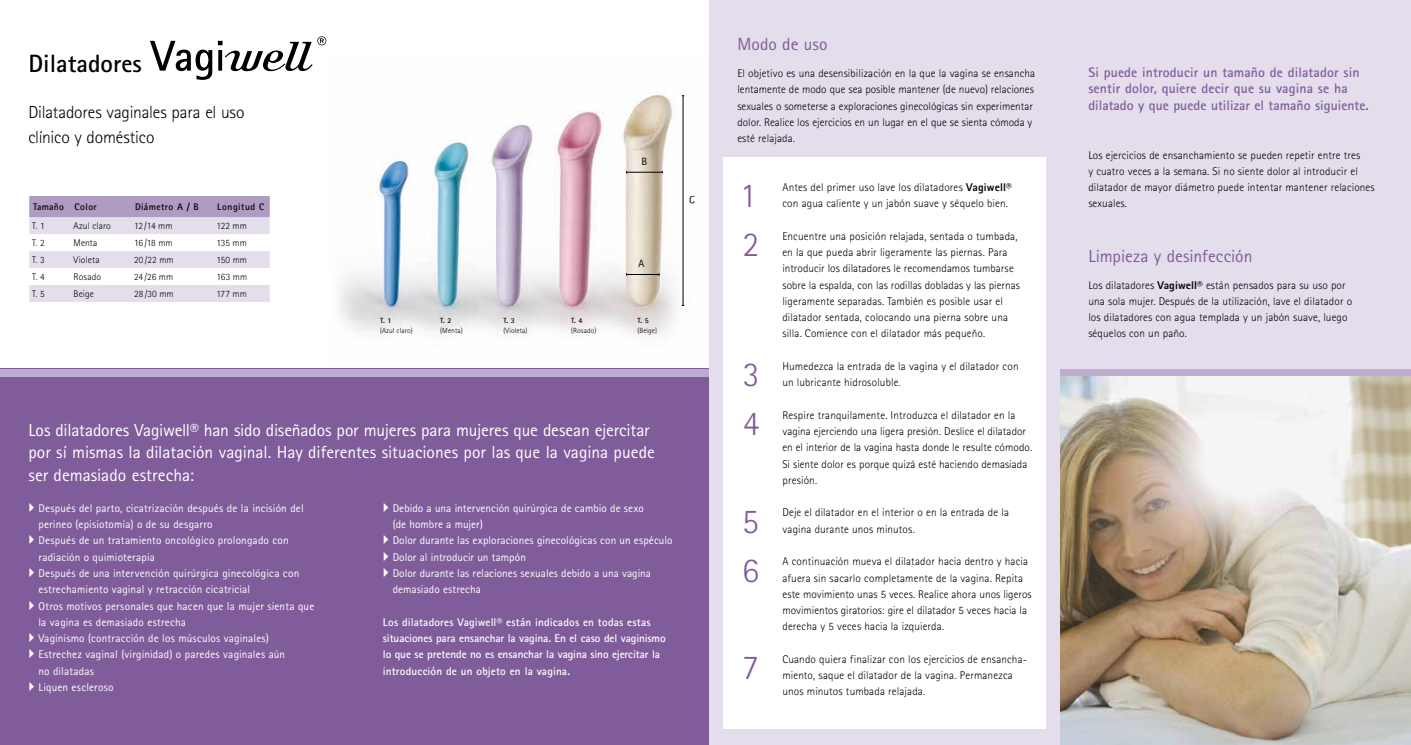
<style>
.page{position:relative;width:1411px;height:745px;background:#fff}
.page>*{position:absolute;margin:0;border:0;box-sizing:border-box;transform-origin:0 0}
.t1{font:300 34.75px "Rotis Sans Serif Pro";color:#805c9a}
.t2{font:700 25px "Rotis Sans Serif Pro";color:#000}
.t3{font:17.5px/22.5px "Rotis Sans Serif Pro";letter-spacing:-.005em;color:#fff}
.t4{font:300 17.5px/25px "Rotis Sans Serif Pro";letter-spacing:-.01em;color:#000}
.t5{font:17.5px "Rotis Sans Serif Pro";color:#805c9a}
.t6{font:700 13.75px/16.2px "Rotis Sans Serif Pro";letter-spacing:.01em;color:#805c9a}
.t7{font:300 11.25px/16.2px "Rotis Sans Serif Pro";letter-spacing:.01em;color:#000}
.t8{font:11.25px/16.2px "Rotis Sans Serif Pro";letter-spacing:.01em;color:#fff}
.t9{font:700 11.25px/16.2px "Rotis Sans Serif Pro";color:#fff}
.t10{font:10.62px "Rotis Sans Serif Pro";color:#000}
.t11{font:300 9.62px "Rotis Sans Serif Pro";letter-spacing:.005em;color:#000}
.t12{font:700 9.62px "Rotis Sans Serif Pro";letter-spacing:.04em;color:#000}
.t13{font:700 9.62px "Rotis Sans Serif Pro";letter-spacing:.02em;color:#000}
.t14{font:300 7.38px "Rotis Sans Serif Pro";letter-spacing:.01em;color:#000}
.t15{font:700 7.38px "Rotis Sans Serif Pro";color:#000}
.s1{font-weight:800}
</style>
<div class="page">
<img style="left:339px;top:94px;width:346px;height:241px">
<hr style="left:626px;top:172px;width:36px;height:1px;background:#000">
<hr style="left:682px;top:96px;width:1px;height:209px;background:#000">
<hr style="left:626px;top:274px;width:33px;height:1px;background:#000">
<div style="left:0;top:368px;width:709px;height:376px;background:#805c9a"></div>
<div style="left:0;top:368px;width:711px;height:8px;background:#bdacce"></div>
<svg style="left:150px;top:41px;width:62px;height:39px"></svg>
<svg style="left:218px;top:36px;width:108px;height:35px"></svg>
<svg style="left:29px;top:196px;width:241px;height:106px"></svg>
<div style="left:709px;top:0;width:701px;height:744px;background:#e4ddec"></div>
<div style="left:723px;top:157px;width:322px;height:570px;background:#fff"></div>
<div style="left:1059px;top:368px;width:351px;height:8px;background:#bdacce"></div>
<img style="left:1060px;top:376px;width:350px;height:368px">
<h2 class="t2" style="left:28px;top:48px;width:115px">Dilatadores</h2>
<h3 class="t4" style="left:28px;top:99px;width:218px">Dilatadores vaginales para el uso clínico y doméstico</h3>
<p class="t13" style="left:33px;top:201px;width:65px">Tamaño Color</p>
<p class="t12" style="left:135px;top:201px;width:65px">Diámetro A / B</p>
<p class="t12" style="left:217px;top:201px;width:49px">Longitud C</p>
<p class="t11" style="left:32px;top:220px;width:14px">T. 1</p>
<p class="t11" style="left:74px;top:220px;width:39px">Azul claro</p>
<p class="t11" style="left:134px;top:220px;width:40px">12 /14 mm</p>
<p class="t11" style="left:216px;top:220px;width:32px">122 mm</p>
<p class="t11" style="left:32px;top:237px;width:14px">T. 2</p>
<p class="t11" style="left:74px;top:237px;width:25px">Menta</p>
<p class="t11" style="left:134px;top:237px;width:40px">16 /18 mm</p>
<p class="t11" style="left:216px;top:237px;width:32px">135 mm</p>
<p class="t11" style="left:32px;top:254px;width:14px">T. 3</p>
<p class="t11" style="left:74px;top:254px;width:28px">Violeta</p>
<p class="t11" style="left:134px;top:254px;width:41px">20 /22 mm</p>
<p class="t11" style="left:216px;top:254px;width:32px">150 mm</p>
<p class="t11" style="left:32px;top:271px;width:14px">T. 4</p>
<p class="t11" style="left:74px;top:271px;width:29px">Rosado</p>
<p class="t11" style="left:134px;top:271px;width:41px">24 /26 mm</p>
<p class="t11" style="left:216px;top:271px;width:32px">163 mm</p>
<p class="t11" style="left:32px;top:288px;width:14px">T. 5</p>
<p class="t11" style="left:74px;top:288px;width:22px">Beige</p>
<p class="t11" style="left:134px;top:288px;width:41px">28 /30 mm</p>
<p class="t11" style="left:216px;top:288px;width:32px">177 mm</p>
<p class="t10" style="left:641px;top:155px;width:7px">B</p>
<p class="t10" style="left:638px;top:256px;width:7px">A</p>
<p class="t15" style="left:380px;top:316px;width:13px">T. 1</p>
<p class="t15" style="left:440px;top:316px;width:13px">T. 2</p>
<p class="t15" style="left:503px;top:316px;width:13px">T. 3</p>
<p class="t15" style="left:571px;top:316px;width:13px">T. 4</p>
<p class="t15" style="left:637px;top:316px;width:13px">T. 5</p>
<p class="t14" style="left:380px;top:326px;width:34px">(Azul claro)</p>
<p class="t14" style="left:440px;top:326px;width:24px">(Menta)</p>
<p class="t14" style="left:503px;top:326px;width:25px">(Violeta)</p>
<p class="t14" style="left:571px;top:326px;width:27px">(Rosado)</p>
<p class="t14" style="left:637px;top:326px;width:21px">(Beige)</p>
<h3 class="t3" style="left:28px;top:418px;width:628px">Los dilatadores Vagiwell® han sido diseñados por mujeres para mujeres que desean ejercitar por sí mismas la dilatación vaginal. Hay diferentes situaciones por las que la vagina puede ser demasiado estrecha:</h3>
<p class="t8" style="left:38px;top:499px;width:277px">Después del parto, cicatrización después de la incisión del perineo (episiotomía) o de su desgarro<br>Después de un tratamiento oncológico prolongado con radiación o quimioterapia<br>Después de una intervención quirúrgica ginecológica con estrechamiento vaginal y retracción cicatricial<br>Otros motivos personales que hacen que la mujer sienta que la vagina es demasiado estrecha<br>Vaginismo (contracción de los músculos vaginales)<br>Estrechez vaginal (virginidad) o paredes vaginales aún<br>no dilatadas<br>Liquen escleroso</p>
<p class="t8" style="left:393px;top:499px;width:281px">Debido a una intervención quirúrgica de cambio de sexo<br>(de hombre a mujer)<br>Dolor durante las exploraciones ginecológicas con un espéculo Dolor al introducir un tampón<br>Dolor durante las relaciones sexuales debido a una vagina demasiado estrecha</p>
<p class="t9" style="left:383px;top:613px;width:284px">Los dilatadores Vagiwell® están indicados en todas estas situaciones para ensanchar la vagina. En el caso del vaginismo lo que se pretende no es ensanchar la vagina sino ejercitar la introducción de un objeto en la vagina.</p>
<h3 class="t5" style="left:737px;top:33px;width:92px">Modo de uso</h3>
<p class="t7" style="left:737px;top:65px;width:299px">El objetivo es una desensibilización en la que la vagina se ensancha lentamente de modo que sea posible mantener (de nuevo) relaciones sexuales o someterse a exploraciones ginecológicas sin experimentar dolor. Realice los ejercicios en un lugar en el que se sienta cómoda y esté relajada.</p>
<h1 class="t1" style="left:739px;top:175px;width:18px">1</h1>
<p class="t7" style="left:782px;top:179px;width:231px">Antes del primer uso lave los dilatadores <span class="s1">Vagiwell® </span>con agua caliente y un jabón suave y séquelo bien.</p>
<h1 class="t1" style="left:742px;top:224px;width:18px">2</h1>
<p class="t7" style="left:782px;top:228px;width:239px">Encuentre una posición relajada, sentada o tumbada, en la que pueda abrir ligeramente las piernas. Para introducir los dilatadores le recomendamos tumbarse sobre la espalda, con las rodillas dobladas y las piernas ligeramente separadas. También es posible usar el dilatador sentada, colocando una pierna sobre una silla. Comience con el dilatador más pequeño.</p>
<h1 class="t1" style="left:743px;top:354px;width:18px">3</h1>
<p class="t7" style="left:782px;top:358px;width:238px">Humedezca la entrada de la vagina y el dilatador con un lubricante hidrosoluble.</p>
<h1 class="t1" style="left:742px;top:403px;width:18px">4</h1>
<p class="t7" style="left:782px;top:407px;width:251px">Respire tranquilamente. Introduzca el dilatador en la vagina ejerciendo una ligera presión. Deslice el dilatador en el interior de la vagina hasta donde le resulte cómodo.<br>Si siente dolor es porque quizá esté haciendo demasiada presión.</p>
<h1 class="t1" style="left:742px;top:500px;width:18px">5</h1>
<p class="t7" style="left:782px;top:504px;width:228px">Deje el dilatador en el interior o en la entrada de la vagina durante unos minutos.</p>
<h1 class="t1" style="left:742px;top:549px;width:18px">6</h1>
<p class="t7" style="left:782px;top:553px;width:251px">A continuación mueva el dilatador hacia dentro y hacia afuera sin sacarlo completamente de la vagina. Repita este movimiento unas 5 veces. Realice ahora unos ligeros movimientos giratorios: gire el dilatador 5 veces hacia la derecha y 5 veces hacia la izquierda.</p>
<h1 class="t1" style="left:742px;top:647px;width:18px">7</h1>
<p class="t7" style="left:782px;top:650px;width:246px">Cuando quiera finalizar con los ejercicios de ensancha&shy;miento, saque el dilatador de la vagina. Permanezca unos minutos tumbada relajada.</p>
<p class="t6" style="left:1088px;top:64px;width:282px">Si puede introducir un tamaño de dilatador sin sentir dolor, quiere decir que su vagina se ha dilatado y que puede utilizar el tamaño siguiente.</p>
<p class="t7" style="left:1088px;top:147px;width:288px">Los ejercicios de ensanchamiento se pueden repetir entre tres<br>y cuatro veces a la semana. Si no siente dolor al introducir el dilatador de mayor diámetro puede intentar mantener relaciones sexuales.</p>
<h3 class="t5" style="left:1088px;top:246px;width:166px">Limpieza y desinfección</h3>
<p class="t7" style="left:1088px;top:277px;width:265px">Los dilatadores <span class="s1">Vagiwell®</span> están pensados para su uso por una sola mujer. Después de la utilización, lave el dilatador o los dilatadores con agua templada y un jabón suave, luego séquelos con un paño.</p>
</div>
